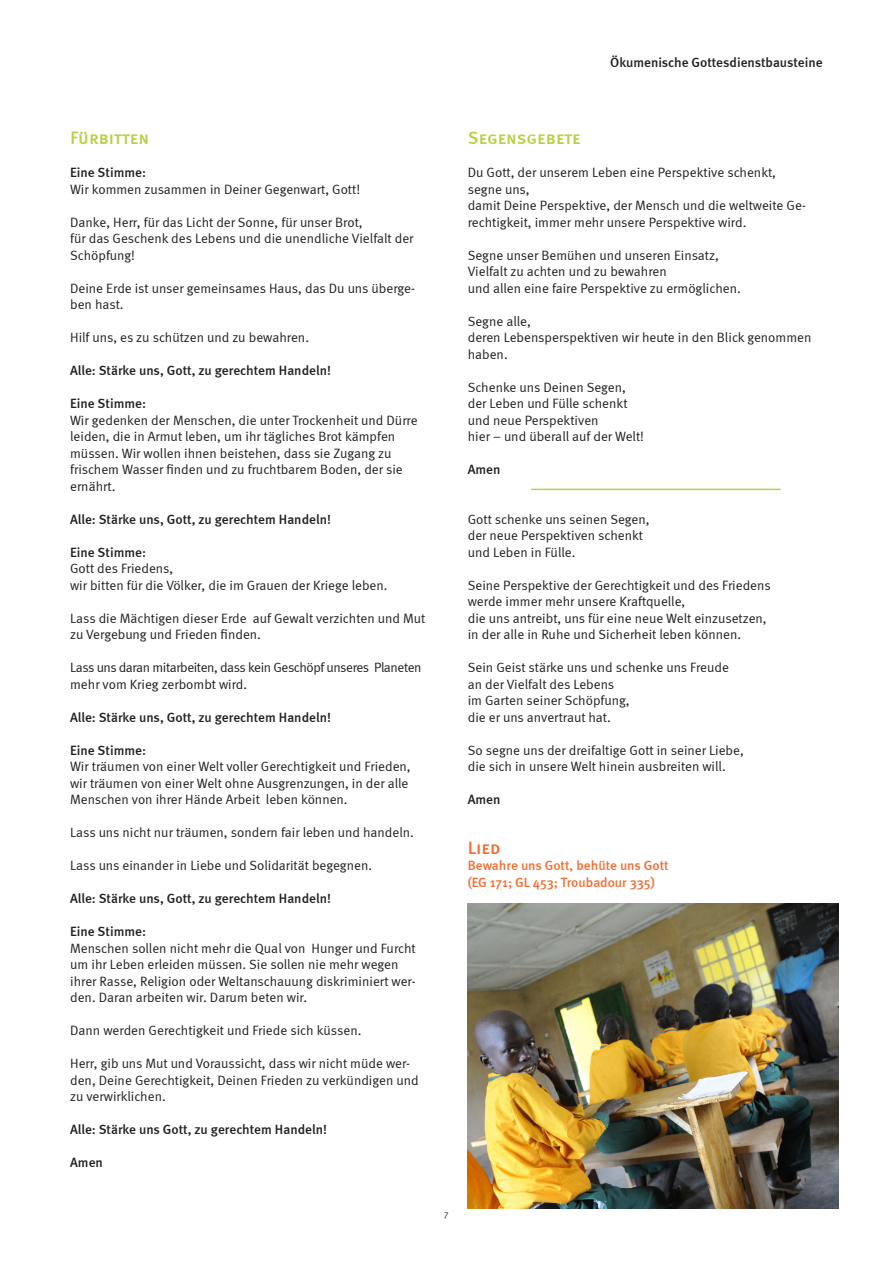
<style>
.page{position:relative;width:893px;height:1263px;background:#fff}
.page>*{position:absolute;margin:0;border:0;box-sizing:border-box;transform-origin:0 0}
.t1{font:18px "Meta Medium Caps";color:#bccf45}
.t2{font:18px "Meta Medium Caps";color:#f36e31}
.t3{font:13.5px/16.5px "Meta Normal";color:#231f20}
.t4{font:500 13.5px "Meta";color:#231f20}
.t5{font:13.5px/16.5px "Meta Normal";letter-spacing:-.03em;color:#231f20}
.t6{font:500 13.5px "Meta";color:#f36e31}
.t7{font:9px "Meta Normal";color:#231f20}
</style>
<div class="page">
<img style="left:468px;top:904px;width:371px;height:305px">
<hr style="left:531px;top:489px;width:250px;height:1px;background:#bccf45">
<p class="t4" style="left:610px;top:54px;width:214px">Ökumenische Gottesdienstbausteine</p>
<p class="t1" style="left:70px;top:128px;width:80px">Fürbitten</p>
<p class="t4" style="left:70px;top:165px;width:77px">Eine Stimme:</p>
<p class="t3" style="left:70px;top:181px;width:291px">Wir kommen zusammen in Deiner Gegenwart, Gott!</p>
<p class="t3" style="left:70px;top:214px;width:294px">Danke, Herr, für das Licht der Sonne, für unser Brot,</p>
<p class="t3" style="left:70px;top:230px;width:345px">für das Geschenk des Lebens und die unendliche Vielfalt der<br>Schöpfung!</p>
<p class="t3" style="left:70px;top:280px;width:346px">Deine Erde ist unser gemeinsames Haus, das Du uns überge&shy;ben hast.</p>
<p class="t3" style="left:70px;top:329px;width:240px">Hilf uns, es zu schützen und zu bewahren.</p>
<p class="t4" style="left:70px;top:363px;width:262px">Alle: Stärke uns, Gott, zu gerechtem Handeln!</p>
<p class="t4" style="left:70px;top:396px;width:77px">Eine Stimme:</p>
<p class="t3" style="left:70px;top:412px;width:349px">Wir gedenken der Menschen, die unter Trockenheit und Dürre leiden, die in Armut leben, um ihr tägliches Brot kämpfen müssen. Wir wollen ihnen beistehen, dass sie Zugang zu frischem Wasser finden und zu fruchtbarem Boden, der sie ernährt.</p>
<p class="t4" style="left:70px;top:511px;width:262px">Alle: Stärke uns, Gott, zu gerechtem Handeln!</p>
<p class="t4" style="left:70px;top:544px;width:77px">Eine Stimme:</p>
<p class="t3" style="left:70px;top:560px;width:105px">Gott des Friedens,</p>
<p class="t3" style="left:70px;top:577px;width:319px">wir bitten für die Völker, die im Grauen der Kriege leben.</p>
<p class="t3" style="left:70px;top:610px;width:357px">Lass die Mächtigen dieser Erde auf Gewalt verzichten und Mut zu Vergebung und Frieden finden.</p>
<p class="t5" style="left:70px;top:659px;width:353px">Lass uns daran mitarbeiten, dass kein Geschöpf unseres Planeten mehr vom Krieg zerbombt wird.</p>
<p class="t4" style="left:70px;top:709px;width:262px">Alle: Stärke uns, Gott, zu gerechtem Handeln!</p>
<p class="t4" style="left:70px;top:742px;width:77px">Eine Stimme:</p>
<p class="t3" style="left:70px;top:758px;width:342px">Wir träumen von einer Welt voller Gerechtigkeit und Frieden,</p>
<p class="t3" style="left:70px;top:775px;width:340px">wir träumen von einer Welt ohne Ausgrenzungen, in der alle<br>Menschen von ihrer Hände Arbeit leben können.</p>
<p class="t3" style="left:70px;top:824px;width:345px">Lass uns nicht nur träumen, sondern fair leben und handeln.</p>
<p class="t3" style="left:70px;top:857px;width:303px">Lass uns einander in Liebe und Solidarität begegnen.</p>
<p class="t4" style="left:70px;top:891px;width:262px">Alle: Stärke uns, Gott, zu gerechtem Handeln!</p>
<p class="t4" style="left:70px;top:924px;width:77px">Eine Stimme:</p>
<p class="t3" style="left:70px;top:940px;width:347px">Menschen sollen nicht mehr die Qual von Hunger und Furcht um ihr Leben erleiden müssen. Sie sollen nie mehr wegen ihrer Rasse, Religion oder Weltanschauung diskriminiert wer&shy;den. Daran arbeiten wir. Darum beten wir.</p>
<p class="t3" style="left:70px;top:1022px;width:293px">Dann werden Gerechtigkeit und Friede sich küssen.</p>
<p class="t3" style="left:70px;top:1055px;width:350px">Herr, gib uns Mut und Voraussicht, dass wir nicht müde wer&shy;den, Deine Gerechtigkeit, Deinen Frieden zu verkündigen und zu verwirklichen.</p>
<p class="t4" style="left:70px;top:1122px;width:258px">Alle: Stärke uns Gott, zu gerechtem Handeln!</p>
<p class="t4" style="left:70px;top:1155px;width:34px">Amen</p>
<p class="t1" style="left:468px;top:128px;width:114px">Segensgebete</p>
<p class="t3" style="left:468px;top:164px;width:310px">Du Gott, der unserem Leben eine Perspektive schenkt,</p>
<p class="t3" style="left:468px;top:181px;width:63px">segne uns,</p>
<p class="t3" style="left:468px;top:197px;width:340px">damit Deine Perspektive, der Mensch und die weltweite Ge&shy;rechtigkeit, immer mehr unsere Perspektive wird.</p>
<p class="t3" style="left:468px;top:247px;width:253px">Segne unser Bemühen und unseren Einsatz,</p>
<p class="t3" style="left:468px;top:263px;width:201px">Vielfalt zu achten und zu bewahren</p>
<p class="t3" style="left:468px;top:280px;width:275px">und allen eine faire Perspektive zu ermöglichen.</p>
<p class="t3" style="left:468px;top:313px;width:65px">Segne alle,</p>
<p class="t3" style="left:468px;top:329px;width:345px">deren Lebensperspektiven wir heute in den Blick genommen haben.</p>
<p class="t3" style="left:468px;top:379px;width:160px">Schenke uns Deinen Segen,</p>
<p class="t3" style="left:468px;top:395px;width:161px">der Leben und Fülle schenkt</p>
<p class="t3" style="left:468px;top:412px;width:132px">und neue Perspektiven</p>
<p class="t3" style="left:468px;top:428px;width:178px">hier – und überall auf der Welt!</p>
<p class="t4" style="left:468px;top:462px;width:34px">Amen</p>
<p class="t3" style="left:468px;top:511px;width:183px">Gott schenke uns seinen Segen,</p>
<p class="t3" style="left:468px;top:527px;width:177px">der neue Perspektiven schenkt</p>
<p class="t3" style="left:468px;top:544px;width:109px">und Leben in Fülle.</p>
<p class="t3" style="left:468px;top:577px;width:304px">Seine Perspektive der Gerechtigkeit und des Friedens</p>
<p class="t3" style="left:468px;top:593px;width:219px">werde immer mehr unsere Kraftquelle,</p>
<p class="t3" style="left:468px;top:610px;width:300px">die uns antreibt, uns für eine neue Welt einzusetzen,</p>
<p class="t3" style="left:468px;top:626px;width:275px">in der alle in Ruhe und Sicherheit leben können.</p>
<p class="t3" style="left:468px;top:659px;width:263px">Sein Geist stärke uns und schenke uns Freude</p>
<p class="t3" style="left:468px;top:676px;width:148px">an der Vielfalt des Lebens</p>
<p class="t3" style="left:468px;top:692px;width:163px">im Garten seiner Schöpfung,</p>
<p class="t3" style="left:468px;top:709px;width:145px">die er uns anvertraut hat.</p>
<p class="t3" style="left:468px;top:742px;width:278px">So segne uns der dreifaltige Gott in seiner Liebe,</p>
<p class="t3" style="left:468px;top:758px;width:259px">die sich in unsere Welt hinein ausbreiten will.</p>
<p class="t4" style="left:468px;top:792px;width:34px">Amen</p>
<p class="t2" style="left:468px;top:837px;width:34px">Lied</p>
<p class="t6" style="left:468px;top:858px;width:202px">Bewahre uns Gott, behüte uns Gott</p>
<p class="t6" style="left:468px;top:874px;width:189px">(EG 171; GL 453; Troubadour 335)</p>
<p class="t7" style="left:444px;top:1209px;width:6px">7</p>
</div>
